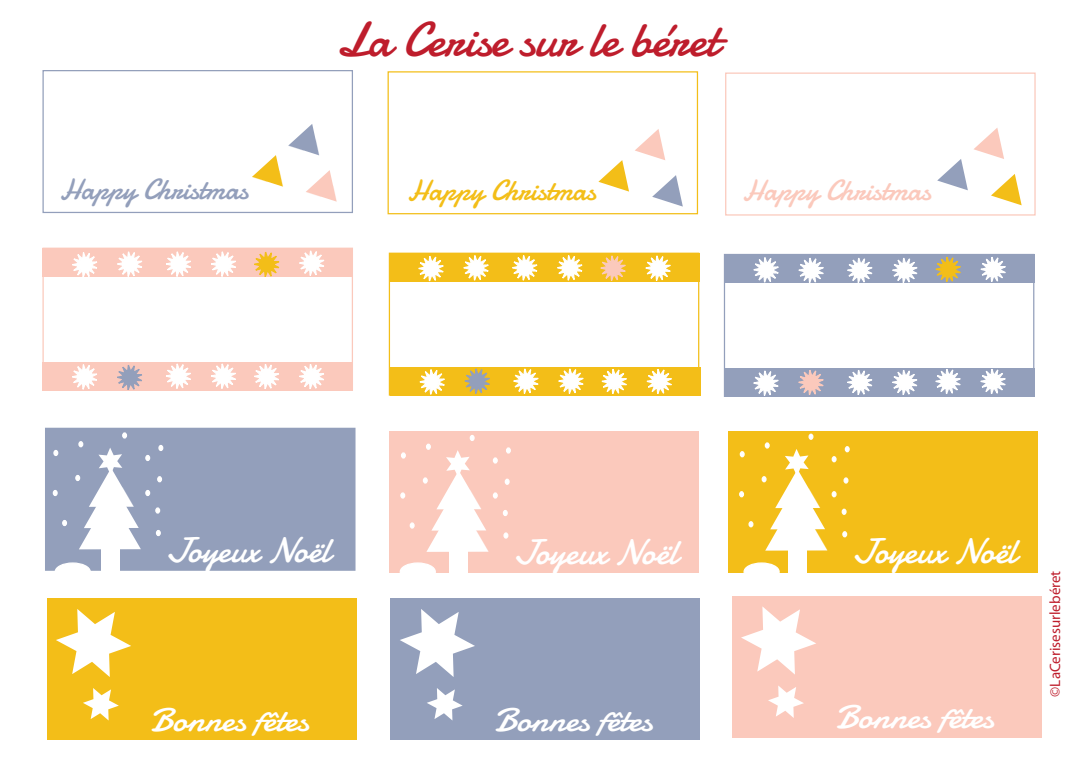
<style>
.page{position:relative;width:1088px;height:780px;background:#fff}
.page>*{position:absolute;margin:0;border:0;box-sizing:border-box;transform-origin:0 0}
.t1{font:49.38px "Damion";color:#be1d2c}
.t2{font:35.5px "Damion";color:#fff}
.t3{font:33.12px "Damion";color:#fff;scale:1.1 1}
.t4{font:29.38px "Damion";color:#939fbb}
.t5{font:29.38px "Damion";color:#f3be18}
.t6{font:29.38px "Damion";color:#fbc9bc}
.t7{font:15px "Myriad Pro";color:#be1d2c}
</style>
<div class="page">
<div style="left:42px;top:70px;width:311px;height:143px;border:1px solid #939fbb"></div>
<div style="left:42px;top:247px;width:311px;height:143px;background:#fff;border:1px solid #fbc9bc"></div>
<svg style="left:252px;top:124px;width:84px;height:77px"></svg>
<div style="left:43px;top:361px;width:310px;height:29px;background:#fbc9bc"></div>
<svg style="left:67px;top:361px;width:35px;height:30px"></svg>
<svg style="left:112px;top:361px;width:35px;height:30px"></svg>
<svg style="left:161px;top:361px;width:35px;height:30px"></svg>
<svg style="left:206px;top:361px;width:35px;height:30px"></svg>
<svg style="left:249px;top:361px;width:35px;height:30px"></svg>
<svg style="left:294px;top:361px;width:35px;height:30px"></svg>
<div style="left:43px;top:248px;width:310px;height:29px;background:#fbc9bc"></div>
<svg style="left:67px;top:247px;width:35px;height:30px"></svg>
<svg style="left:112px;top:247px;width:35px;height:30px"></svg>
<svg style="left:161px;top:247px;width:35px;height:30px"></svg>
<svg style="left:206px;top:247px;width:35px;height:30px"></svg>
<svg style="left:249px;top:247px;width:35px;height:30px"></svg>
<svg style="left:294px;top:247px;width:35px;height:29px"></svg>
<div style="left:390px;top:366px;width:310px;height:29px;background:#f3be18"></div>
<svg style="left:414px;top:366px;width:36px;height:30px"></svg>
<svg style="left:459px;top:363px;width:36px;height:33px"></svg>
<svg style="left:508px;top:366px;width:35px;height:30px"></svg>
<svg style="left:553px;top:366px;width:35px;height:30px"></svg>
<svg style="left:596px;top:366px;width:36px;height:30px"></svg>
<svg style="left:641px;top:366px;width:36px;height:30px"></svg>
<div style="left:389px;top:253px;width:310px;height:29px;background:#f3be18"></div>
<svg style="left:413px;top:252px;width:36px;height:30px"></svg>
<svg style="left:458px;top:252px;width:36px;height:29px"></svg>
<svg style="left:507px;top:252px;width:35px;height:29px"></svg>
<svg style="left:552px;top:252px;width:35px;height:29px"></svg>
<svg style="left:595px;top:252px;width:36px;height:29px"></svg>
<svg style="left:640px;top:252px;width:36px;height:29px"></svg>
<div style="left:724px;top:368px;width:310px;height:28px;background:#939fbb"></div>
<svg style="left:748px;top:370px;width:35px;height:27px"></svg>
<svg style="left:793px;top:370px;width:35px;height:27px"></svg>
<svg style="left:842px;top:370px;width:35px;height:27px"></svg>
<svg style="left:887px;top:370px;width:35px;height:27px"></svg>
<svg style="left:930px;top:369px;width:35px;height:28px"></svg>
<svg style="left:975px;top:369px;width:35px;height:28px"></svg>
<div style="left:724px;top:254px;width:310px;height:29px;background:#939fbb"></div>
<svg style="left:748px;top:253px;width:36px;height:30px"></svg>
<svg style="left:793px;top:253px;width:36px;height:30px"></svg>
<svg style="left:842px;top:253px;width:35px;height:30px"></svg>
<svg style="left:887px;top:253px;width:35px;height:30px"></svg>
<svg style="left:930px;top:253px;width:36px;height:29px"></svg>
<svg style="left:975px;top:253px;width:36px;height:29px"></svg>
<div style="left:387px;top:71px;width:311px;height:143px;border:1px solid #f3be18"></div>
<svg style="left:652px;top:175px;width:31px;height:31px"></svg>
<svg style="left:635px;top:129px;width:30px;height:31px"></svg>
<svg style="left:598px;top:160px;width:31px;height:31px"></svg>
<div style="left:725px;top:72px;width:310px;height:143px;border:1px solid #fbc9bc"></div>
<svg style="left:937px;top:128px;width:84px;height:77px"></svg>
<div style="left:46px;top:428px;width:309px;height:142px;background:#939fbb"></div>
<div style="left:101px;top:539px;width:19px;height:32px;background:#fff"></div>
<svg style="left:53px;top:450px;width:5px;height:6px"></svg>
<svg style="left:53px;top:490px;width:5px;height:6px"></svg>
<svg style="left:62px;top:520px;width:5px;height:6px"></svg>
<svg style="left:75px;top:432px;width:88px;height:117px"></svg>
<div style="left:55px;top:563px;width:35px;height:17px;background:#fff;border-radius:50%"></div>
<div style="left:55px;top:562px;width:36px;height:19px;border:1px solid #fff;border-radius:50%"></div>
<div style="left:47px;top:598px;width:309px;height:142px;background:#f3be18"></div>
<svg style="left:56px;top:609px;width:75px;height:68px"></svg>
<svg style="left:83px;top:688px;width:36px;height:32px"></svg>
<div style="left:391px;top:598px;width:309px;height:142px;background:#939fbb"></div>
<svg style="left:400px;top:609px;width:75px;height:111px"></svg>
<div style="left:732px;top:596px;width:309px;height:141px;background:#fbc9bc"></div>
<svg style="left:741px;top:606px;width:75px;height:68px"></svg>
<svg style="left:768px;top:686px;width:36px;height:32px"></svg>
<div style="left:389px;top:431px;width:310px;height:141px;background:#fbc9bc"></div>
<div style="left:449px;top:541px;width:19px;height:33px;background:#fff"></div>
<svg style="left:401px;top:452px;width:5px;height:6px"></svg>
<svg style="left:400px;top:492px;width:5px;height:6px"></svg>
<svg style="left:410px;top:522px;width:5px;height:6px"></svg>
<svg style="left:423px;top:435px;width:88px;height:117px"></svg>
<div style="left:728px;top:431px;width:309px;height:141px;background:#f3be18"></div>
<div style="left:788px;top:540px;width:18px;height:33px;background:#fff"></div>
<svg style="left:740px;top:451px;width:5px;height:6px"></svg>
<svg style="left:739px;top:491px;width:5px;height:6px"></svg>
<svg style="left:748px;top:521px;width:5px;height:6px"></svg>
<svg style="left:761px;top:433px;width:89px;height:117px"></svg>
<div style="left:400px;top:563px;width:35px;height:17px;background:#fff;border-radius:50%"></div>
<div style="left:400px;top:562px;width:36px;height:19px;border:1px solid #fff;border-radius:50%"></div>
<div style="left:744px;top:563px;width:35px;height:17px;background:#fff;border-radius:50%"></div>
<div style="left:743px;top:562px;width:37px;height:19px;border:1px solid #fff;border-radius:50%"></div>
<h1 class="t1" style="left:336px;top:6px;width:384px">La Cerise sur le béret</h1>
<p class="t4" style="left:60px;top:169px;width:190px">Happy Christmas</p>
<p class="t5" style="left:408px;top:170px;width:190px">Happy Christmas</p>
<p class="t6" style="left:743px;top:170px;width:190px">Happy Christmas</p>
<p class="t2" style="left:166px;top:525px;width:165px">Joyeux Noël</p>
<p class="t2" style="left:514px;top:528px;width:165px">Joyeux Noël</p>
<p class="t2" style="left:853px;top:527px;width:165px">Joyeux Noël</p>
<p class="t3" style="left:150px;top:697px;width:146px">Bonnes fêtes</p>
<p class="t3" style="left:494px;top:697px;width:146px">Bonnes fêtes</p>
<p class="t3" style="left:835px;top:694px;width:146px">Bonnes fêtes</p>
<p class="t7" style="left:1046px;top:696px;width:127px;rotate:-90deg">©LaCerisesurlebéret</p>
</div>
